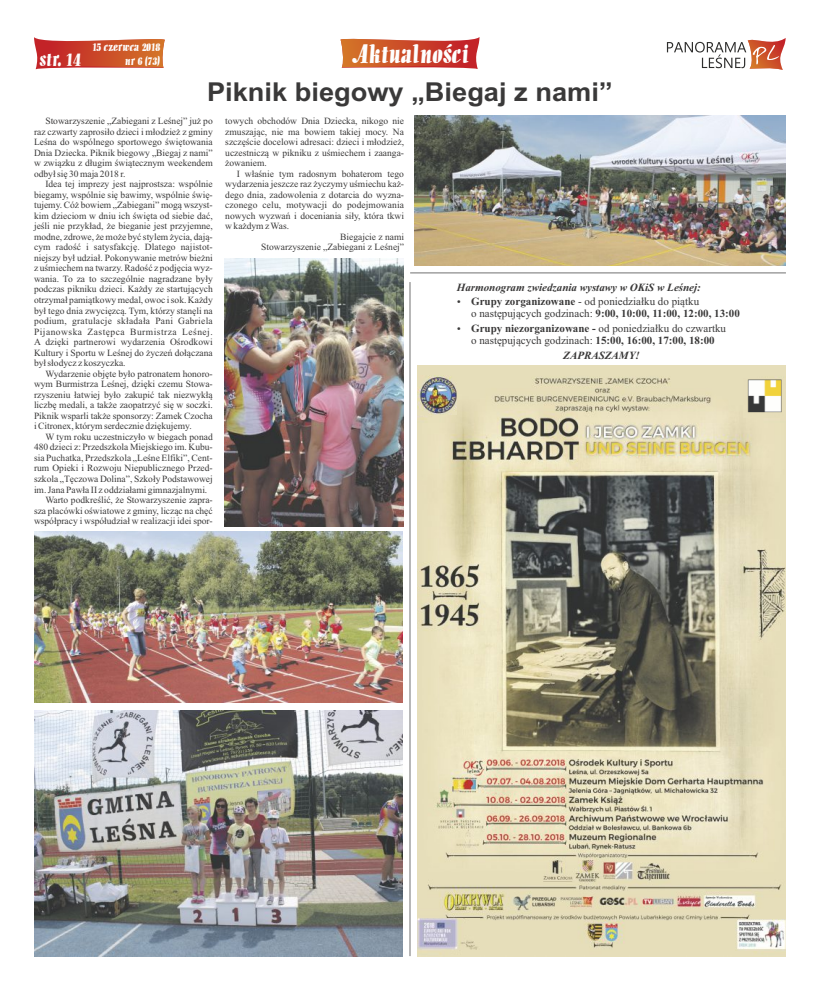
<style>
.page{position:relative;width:820px;height:993px;background:#fff}
.page>*{position:absolute;margin:0;border:0;box-sizing:border-box;transform-origin:0 0}
.t1{font:700 26px "Arial";color:#3a3939;scale:1.05 1}
.t2{font:24px "Alto";color:#fefefe}
.t3{font:18px "Alto";color:#fefefe}
.t4{font:700 11px/14.5px "Times New Roman";color:#3a3939}
.t5{font:italic 700 11px/14.5px "Times New Roman";color:#3a3939;text-align:right}
.t6{font:11px/14.5px "Times New Roman";color:#3a3939}
.t7{font:11px/13.3px "Alto";color:#fefefe;text-align:right}
.t8{font:9.5px/10.5px "Times New Roman";color:#3a3939;text-align:justify}
.s1{font-style:normal}
.s2{font-weight:400;font-style:normal}
.s3{font-weight:400}
.s4{font-weight:700}
.s5{font-weight:700;font-style:italic}
</style>
<div class="page">
<svg style="left:666px;top:38px;width:119px;height:32px"></svg>
<svg style="left:34px;top:37px;width:131px;height:32px;background:#d26449"></svg>
<svg style="left:340px;top:37px;width:139px;height:32px;background:#d26449"></svg>
<hr style="left:409px;top:282px;width:1px;height:673px;background:#717171">
<img style="left:417px;top:365px;width:368px;height:590px">
<img style="left:417px;top:918px;width:62px;height:31px">
<img style="left:735px;top:919px;width:50px;height:31px">
<img style="left:743px;top:378px;width:42px;height:39px">
<img style="left:417px;top:375px;width:39px;height:39px">
<hr style="left:410px;top:272px;width:375px;height:1px;background:#717171">
<img style="left:224px;top:258px;width:179px;height:268px">
<img style="left:414px;top:116px;width:371px;height:150px">
<img style="left:34px;top:710px;width:368px;height:245px">
<img style="left:34px;top:531px;width:368px;height:171px">
<p class="t7" style="left:92px;top:41px;width:69px">15 czerwca 2018 nr 6 (73)</p>
<h3 class="t3" style="left:39px;top:51px;width:43px">str. 14</h3>
<h2 class="t2" style="left:351px;top:43px;width:118px">Aktualności</h2>
<h1 class="t1" style="left:207px;top:82px;width:387px">Piknik biegowy „Biegaj z nami”</h1>
<p class="t8" style="left:34px;top:116px;width:180px;text-indent:11px">Stowarzyszenie „Zabiegani z Leśnej” już po raz czwarty zaprosiło dzieci i młodzież z gminy Leśna do wspólnego sportowego świętowania Dnia Dziecka. Piknik biegowy „Biegaj z nami” w związku z długim świątecznym weekendem odbył się 30 maja 2018 r.</p>
<p class="t8" style="left:34px;top:179px;width:180px;text-indent:11px">Idea tej imprezy jest najprostsza: wspólnie biegamy, wspólnie się bawimy, wspólnie świę&shy;tujemy. Cóż bowiem „Zabiegani” mogą wszyst&shy;kim dzieciom w dniu ich święta od siebie dać, jeśli nie przykład, że bieganie jest przyjemne, modne, zdrowe, że może być stylem życia, dają&shy;cym radość i satysfakcję. Dlatego najistot&shy;niejszy był udział. Pokonywanie metrów bieżni z uśmiechem na twarzy. Radość z podjęcia wyz&shy;wania. To za to szczególnie nagradzane były podczas pikniku dzieci. Każdy ze startujących otrzymał pamiątkowy medal, owoc i sok. Każdy był tego dnia zwycięzcą. Tym, którzy stanęli na podium, gratulacje składała Pani Gabriela Pijanowska Zastępca Burmistrza Leśnej.<br>A dzięki partnerowi wydarzenia Ośrodkowi Kultury i Sportu w Leśnej do życzeń dołączana był słodycz z koszyczka.</p>
<p class="t8" style="left:34px;top:369px;width:180px;text-indent:11px">Wydarzenie objęte było patronatem honoro&shy;wym Burmistrza Leśnej, dzięki czemu Stowa&shy;rzyszeniu łatwiej było zakupić tak niezwykłą liczbę medali, a także zaopatrzyć się w soczki.<br>Piknik wsparli także sponsorzy: Zamek Czocha i Citronex, którym serdecznie dziękujemy.</p>
<p class="t8" style="left:45px;top:432px;width:169px">W tym roku uczestniczyło w biegach ponad</p>
<p class="t8" style="left:34px;top:443px;width:180px">480 dzieci z: Przedszkola Miejskiego im. Kubu-</p>
<p class="t8" style="left:34px;top:453px;width:180px">sia Puchatka, Przedszkola „Leśne Elfiki”, Cent-</p>
<p class="t8" style="left:34px;top:464px;width:180px">rum Opieki i Rozwoju Niepublicznego Przed-</p>
<p class="t8" style="left:34px;top:474px;width:180px">szkola „Tęczowa Dolina”, Szkoły Podstawowej</p>
<p class="t8" style="left:34px;top:485px;width:175px">im. Jana Pawła II z oddziałami gimnazjalnymi.</p>
<p class="t8" style="left:45px;top:495px;width:169px">Warto podkreślić, że Stowarzyszenie zapra-</p>
<p class="t8" style="left:34px;top:506px;width:180px">sza placówki oświatowe z gminy, licząc na chęć</p>
<p class="t8" style="left:34px;top:516px;width:180px">współpracy i współudział w realizacji idei spor-</p>
<p class="t8" style="left:225px;top:116px;width:180px">towych obchodów Dnia Dziecka, nikogo nie zmuszając, nie ma bowiem takiej mocy. Na szczęście docelowi adresaci: dzieci i młodzież, uczestniczą w pikniku z uśmiechem i zaanga&shy;żowaniem.</p>
<p class="t8" style="left:236px;top:169px;width:169px">I właśnie tym radosnym bohaterom tego</p>
<p class="t8" style="left:225px;top:179px;width:180px">wydarzenia jeszcze raz życzymy uśmiechu każ-</p>
<p class="t8" style="left:225px;top:190px;width:180px">dego dnia, zadowolenia z dotarcia do wyzna-</p>
<p class="t8" style="left:225px;top:201px;width:180px">czonego celu, motywacji do podejmowania</p>
<p class="t8" style="left:225px;top:211px;width:180px">nowych wyzwań i doceniania siły, która tkwi</p>
<p class="t8" style="left:225px;top:222px;width:65px">w każdym z Was.</p>
<p class="t8" style="left:340px;top:232px;width:65px">Biegajcie z nami</p>
<p class="t8" style="left:261px;top:243px;width:144px">Stowarzyszenie „Zabiegani z Leśnej”</p>
<p class="t5" style="left:456px;top:281px;width:245px">Harmonogram zwiedzania wystawy w OKiS w Leśnej:<br><span class="s1">Grupy zorganizowane</span> <span class="s2">- od poniedziałku do piątku</span></p>
<p class="t4" style="left:471px;top:307px;width:270px"><span class="s3">o następujących godzinach:</span> 9:00, 10:00, 11:00, 12:00, 13:00<br>Grupy niezorganizowane - <span class="s3">od poniedziałku do czwartku</span></p>
<p class="t6" style="left:563px;top:334px;width:153px;text-indent:-92px">o następujących godzinach: <span class="s4">15:00, 16:00, 17:00, 18:00<br></span><span class="s5">ZAPRASZAMY!</span></p>
</div>
